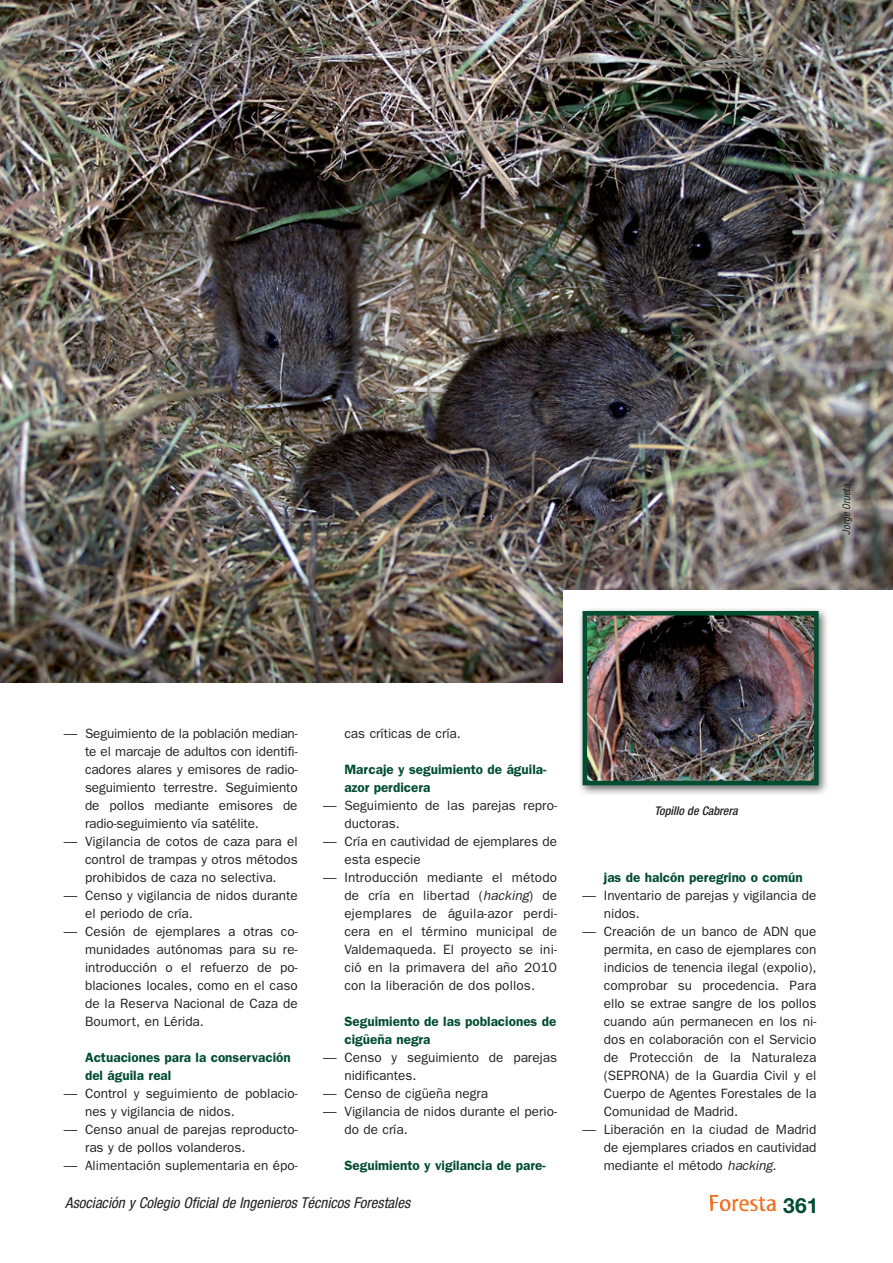
<style>
.page{position:relative;width:893px;height:1263px;background:#fff}
.page>*{position:absolute;margin:0;border:0;box-sizing:border-box;transform-origin:0 0}
.t1{font:700 21px "Helvetica Neue";color:#004d30}
.t2{font:italic condensed 15px "Helvetica Neue";color:#231f20}
.t3{font:13.5px/18px "Franklin Gothic";color:#231f20}
.t4{font:600 13.5px/18px "Franklin Gothic";color:#004d30}
.t5{font:italic 500 condensed 12px "Helvetica Neue";color:#231f20}
.t6{font:italic condensed 10.5px "Helvetica Neue";color:#231f20}
.s1{font-style:italic}
</style>
<div class="page">
<img style="left:710px;top:1195px;width:66px;height:17px">
<img style="left:0;top:0;width:893px;height:682px">
<div style="left:563px;top:590px;width:330px;height:239px;background:#fff"></div>
<div style="left:577px;top:606px;width:252px;height:190px;background:#231f20;opacity:.7"></div>
<img style="left:588px;top:616px;width:226px;height:164px">
<div style="left:583px;top:611px;width:236px;height:174px;border:4px solid #004d30"></div>
<p class="t6" style="left:840px;top:535px;width:52px;rotate:-90deg">Jorge Orueta</p>
<p class="t3" style="left:85px;top:724px;width:214px;text-align:justify;text-indent:-21px">— Seguimiento de la población median&shy;te el marcaje de adultos con identifi&shy;cadores alares y emisores de radio&shy;seguimiento terrestre. Seguimiento de pollos mediante emisores de radio-seguimiento vía satélite.</p>
<p class="t3" style="left:85px;top:832px;width:214px;text-align:justify;text-indent:-21px">— Vigilancia de cotos de caza para el control de trampas y otros métodos prohibidos de caza no selectiva.</p>
<p class="t3" style="left:85px;top:886px;width:214px;text-indent:-21px">— Censo y vigilancia de nidos durante el periodo de cría.</p>
<p class="t3" style="left:85px;top:922px;width:214px;text-align:justify;text-indent:-21px">— Cesión de ejemplares a otras co&shy;munidades autónomas para su re&shy;introducción o el refuerzo de po&shy;blaciones locales, como en el caso de la Reserva Nacional de Caza de Boumort, en Lérida.</p>
<p class="t4" style="left:85px;top:1048px;width:207px">Actuaciones para la conservación del águila real</p>
<p class="t3" style="left:85px;top:1084px;width:214px;text-indent:-21px">— Control y seguimiento de poblacio&shy;nes y vigilancia de nidos.</p>
<p class="t3" style="left:85px;top:1120px;width:214px;text-indent:-21px">— Censo anual de parejas reproducto&shy;ras y de pollos volanderos.</p>
<p class="t3" style="left:64px;top:1156px;width:235px">— Alimentación suplementaria en épo-</p>
<p class="t3" style="left:344px;top:724px;width:118px">cas críticas de cría.</p>
<p class="t4" style="left:344px;top:760px;width:203px">Marcaje y seguimiento de águila&shy;azor perdicera</p>
<p class="t3" style="left:344px;top:796px;width:214px;text-indent:-21px">— Seguimiento de las parejas repro&shy;ductoras.</p>
<p class="t3" style="left:344px;top:832px;width:214px;text-indent:-21px">— Cría en cautividad de ejemplares de esta especie</p>
<p class="t3" style="left:344px;top:868px;width:214px;text-align:justify;text-indent:-21px">— Introducción mediante el método de cría en libertad (<span class="s1">hacking</span>) de ejemplares de águila-azor perdi&shy;cera en el término municipal de Valdemaqueda. El proyecto se ini&shy;ció en la primavera del año 2010 con la liberación de dos pollos.</p>
<p class="t4" style="left:344px;top:1012px;width:213px">Seguimiento de las poblaciones de cigüeña negra</p>
<p class="t3" style="left:344px;top:1048px;width:214px;text-indent:-21px">— Censo y seguimiento de parejas nidificantes.</p>
<p class="t3" style="left:323px;top:1084px;width:167px">— Censo de cigüeña negra</p>
<p class="t3" style="left:344px;top:1102px;width:214px;text-indent:-21px">— Vigilancia de nidos durante el perio&shy;do de cría.</p>
<p class="t4" style="left:344px;top:1156px;width:203px">Seguimiento y vigilancia de pare-</p>
<p class="t5" style="left:654px;top:803px;width:85px">Topillo de Cabrera</p>
<p class="t4" style="left:604px;top:868px;width:200px">jas de halcón peregrino o común</p>
<p class="t3" style="left:604px;top:886px;width:214px;text-indent:-21px">— Inventario de parejas y vigilancia de nidos.</p>
<p class="t3" style="left:604px;top:922px;width:214px;text-align:justify;text-indent:-21px">— Creación de un banco de ADN que permita, en caso de ejemplares con indicios de tenencia ilegal (expolio), comprobar su procedencia. Para ello se extrae sangre de los pollos cuando aún permanecen en los ni&shy;dos en colaboración con el Servicio de Protección de la Naturaleza (SEPRONA) de la Guardia Civil y el Cuerpo de Agentes Forestales de la Comunidad de Madrid.</p>
<p class="t3" style="left:604px;top:1120px;width:214px;text-align:justify;text-indent:-21px">— Liberación en la ciudad de Madrid de ejemplares criados en cautividad mediante el método <span class="s1">hacking</span>.</p>
<p class="t2" style="left:65px;top:1194px;width:346px">Asociación y Colegio Oficial de Ingenieros Técnicos Forestales</p>
<p class="t1" style="left:783px;top:1192px;width:37px">361</p>
</div>
